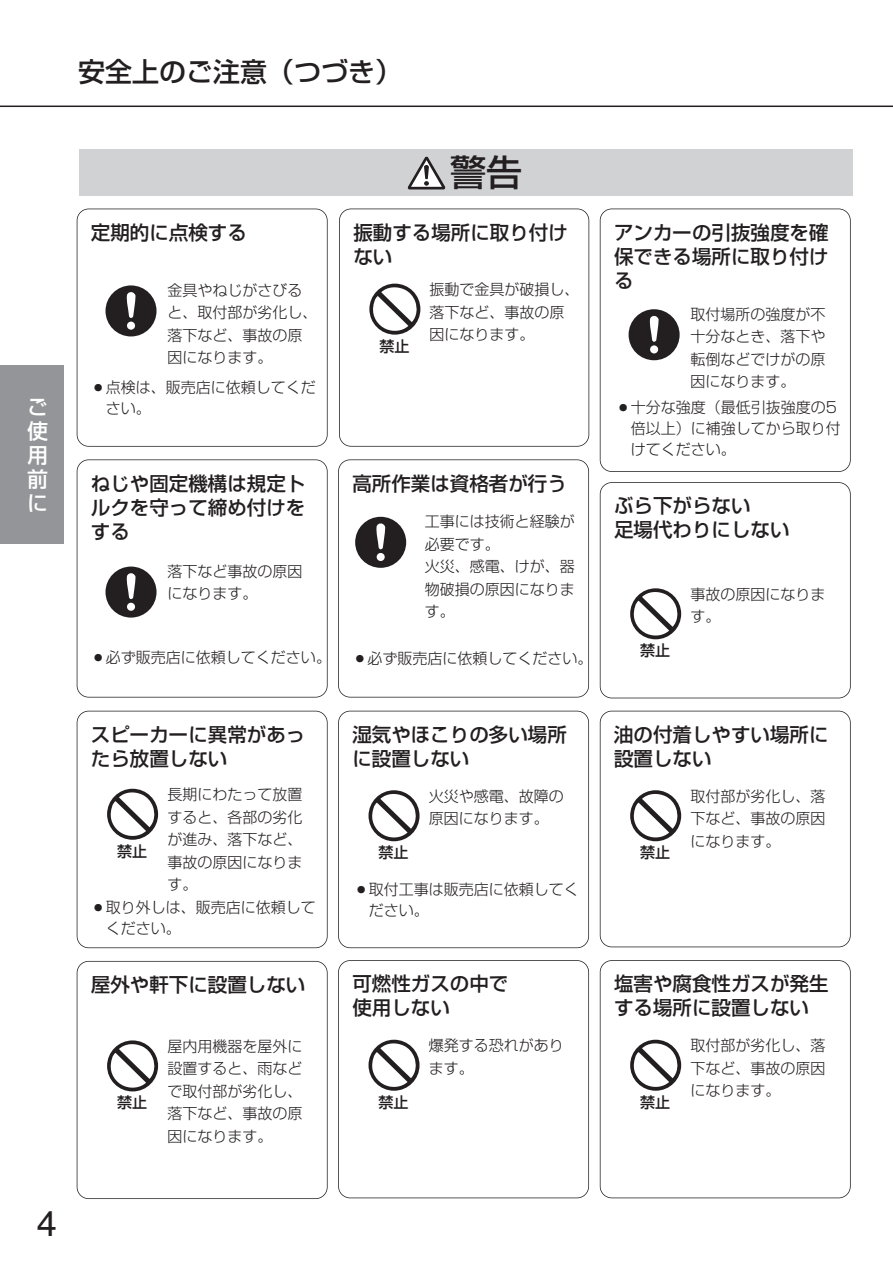
<style>
.page{position:relative;width:893px;height:1263px;background:#fff}
.page>*{position:absolute;margin:0;border:0;box-sizing:border-box;transform-origin:0 0}
.t1{font:36px "Shin Go Medium 90 msp RKSJ H";color:#231f20}
.t2{font:36px "Helvetica";color:#231f20}
.t3{font:27px "Shin Go Medium 90 msp RKSJ H";color:#231f20}
.t4{font:21px/24px "Shin Go Medium 90 msp RKSJ H";color:#fff;text-align:justify}
.t5{font:19.5px/24px "Shin Go Medium 90 msp RKSJ H";color:#231f20}
.t6{font:15px/22.5px "Shin Go Light 90 msp RKSJ H";color:#231f20}
.t7{font:15px "Shin Go Medium 90 msp RKSJ H";color:#231f20}
</style>
<div class="page">
<hr style="left:0;top:106px;width:893px;height:1px;background:#231f20">
<div style="left:0;top:366px;width:64px;height:178px;background:#939598"></div>
<div style="left:79px;top:149px;width:774px;height:47px;background:#d1d2d4"></div>
<svg style="left:407px;top:157px;width:39px;height:33px"></svg>
<div style="left:77px;top:209px;width:251px;height:238px;border:2px solid #231f20;border-radius:12px"></div>
<div style="left:338px;top:711px;width:251px;height:237px;border:2px solid #231f20;border-radius:12px"></div>
<svg style="left:368px;top:790px;width:51px;height:51px"></svg>
<svg style="left:371px;top:793px;width:46px;height:46px"></svg>
<div style="left:339px;top:209px;width:250px;height:238px;border:2px solid #231f20;border-radius:12px"></div>
<svg style="left:369px;top:284px;width:51px;height:51px"></svg>
<svg style="left:372px;top:286px;width:46px;height:46px"></svg>
<div style="left:105px;top:285px;width:52px;height:51px;background:#231f20;border-radius:50%"></div>
<div style="left:127px;top:322px;width:8px;height:8px;background:#fff;border-radius:50%"></div>
<svg style="left:126px;top:292px;width:10px;height:26px"></svg>
<div style="left:77px;top:459px;width:251px;height:239px;border:2px solid #231f20;border-radius:12px"></div>
<div style="left:105px;top:567px;width:52px;height:51px;background:#231f20;border-radius:50%"></div>
<div style="left:127px;top:603px;width:8px;height:8px;background:#fff;border-radius:50%"></div>
<svg style="left:126px;top:573px;width:10px;height:26px"></svg>
<div style="left:338px;top:459px;width:251px;height:239px;border:2px solid #231f20;border-radius:12px"></div>
<div style="left:355px;top:517px;width:51px;height:51px;background:#231f20;border-radius:50%"></div>
<div style="left:377px;top:553px;width:8px;height:8px;background:#fff;border-radius:50%"></div>
<svg style="left:376px;top:523px;width:9px;height:27px"></svg>
<div style="left:600px;top:482px;width:251px;height:216px;border:2px solid #231f20;border-radius:12px"></div>
<svg style="left:630px;top:588px;width:51px;height:51px"></svg>
<svg style="left:633px;top:591px;width:45px;height:46px"></svg>
<div style="left:77px;top:711px;width:251px;height:237px;border:2px solid #231f20;border-radius:12px"></div>
<svg style="left:107px;top:789px;width:51px;height:51px"></svg>
<svg style="left:110px;top:791px;width:45px;height:46px"></svg>
<div style="left:338px;top:960px;width:251px;height:238px;border:2px solid #231f20;border-radius:12px"></div>
<svg style="left:368px;top:1040px;width:51px;height:51px"></svg>
<svg style="left:371px;top:1042px;width:46px;height:46px"></svg>
<div style="left:600px;top:711px;width:251px;height:236px;border:2px solid #231f20;border-radius:12px"></div>
<svg style="left:630px;top:790px;width:51px;height:51px"></svg>
<svg style="left:633px;top:793px;width:45px;height:46px"></svg>
<div style="left:77px;top:961px;width:251px;height:238px;border:2px solid #231f20;border-radius:12px"></div>
<svg style="left:107px;top:1040px;width:51px;height:51px"></svg>
<svg style="left:110px;top:1043px;width:45px;height:46px"></svg>
<div style="left:600px;top:960px;width:251px;height:238px;border:2px solid #231f20;border-radius:12px"></div>
<svg style="left:630px;top:1040px;width:51px;height:51px"></svg>
<svg style="left:633px;top:1042px;width:45px;height:46px"></svg>
<div style="left:600px;top:209px;width:251px;height:263px;border:2px solid #231f20;border-radius:12px"></div>
<div style="left:628px;top:309px;width:51px;height:51px;background:#231f20;border-radius:50%"></div>
<div style="left:650px;top:345px;width:8px;height:8px;background:#fff;border-radius:50%"></div>
<svg style="left:649px;top:315px;width:10px;height:27px"></svg>
<h2 class="t3" style="left:78px;top:62px;width:325px">安全上のご注意（つづき）</h2>
<h3 class="t4" style="left:27px;top:398px;width:23px">ご使用前に</h3>
<h1 class="t2" style="left:37px;top:1209px;width:22px">4</h1>
<h1 class="t1" style="left:450px;top:159px;width:73px">警告</h1>
<h3 class="t5" style="left:91px;top:223px;width:157px">定期的に点検する</h3>
<h3 class="t5" style="left:353px;top:223px;width:216px">振動する場所に取り付けない</h3>
<p class="t6" style="left:167px;top:281px;width:151px">金具やねじがさびると、取付部が劣化し、落下など、事故の原因になります。</p>
<p class="t6" style="left:106px;top:379px;width:211px;line-height:21px;text-indent:-15px">○点検は、販売店に依頼してください。</p>
<p class="t7" style="left:379px;top:340px;width:31px">禁止</p>
<p class="t6" style="left:430px;top:280px;width:151px">振動で金具が破損し、落下など、事故の原因になります。</p>
<h3 class="t5" style="left:91px;top:474px;width:216px;text-align:justify">ねじや固定機構は規定トルクを守って締め付けをする</h3>
<p class="t6" style="left:167px;top:562px;width:136px">落下など事故の原因になります。</p>
<p class="t6" style="left:91px;top:648px;width:241px">○必ず販売店に依頼してください。</p>
<h3 class="t5" style="left:352px;top:474px;width:216px">高所作業は資格者が行う</h3>
<p class="t6" style="left:425px;top:512px;width:151px">工事には技術と経験が必要です。<br>火災、感電、けが、器物破損の原因になります。</p>
<p class="t6" style="left:352px;top:649px;width:241px">○必ず販売店に依頼してください。</p>
<h3 class="t5" style="left:91px;top:725px;width:216px">スピーカーに異常があったら放置しない</h3>
<h3 class="t5" style="left:352px;top:725px;width:216px">湿気やほこりの多い場所に設置しない</h3>
<p class="t6" style="left:167px;top:785px;width:136px;text-align:justify">長期にわたって放置すると、各部の劣化が進み、落下など、事故の原因になります。</p>
<p class="t6" style="left:106px;top:899px;width:211px;line-height:21px;text-indent:-15px">○取り外しは、販売店に依頼してください。</p>
<p class="t7" style="left:117px;top:845px;width:31px">禁止</p>
<p class="t7" style="left:379px;top:847px;width:31px">禁止</p>
<p class="t6" style="left:429px;top:787px;width:136px">火災や感電、故障の原因になります。</p>
<p class="t6" style="left:369px;top:881px;width:211px;line-height:21px;text-indent:-15px">○取付工事は販売店に依頼してください。</p>
<h3 class="t5" style="left:91px;top:975px;width:216px">屋外や軒下に設置しない</h3>
<h3 class="t5" style="left:352px;top:975px;width:157px">可燃性ガスの中で使用しない</h3>
<p class="t7" style="left:117px;top:1097px;width:31px">禁止</p>
<p class="t6" style="left:167px;top:1037px;width:136px;text-align:justify">屋内用機器を屋外に設置すると、雨などで取付部が劣化し、落下など、事故の原因になります。</p>
<p class="t7" style="left:379px;top:1096px;width:31px">禁止</p>
<p class="t6" style="left:429px;top:1036px;width:136px">爆発する恐れがあります。</p>
<h3 class="t5" style="left:614px;top:223px;width:216px;text-align:justify">アンカーの引抜強度を確保できる場所に取り付ける</h3>
<p class="t6" style="left:690px;top:305px;width:136px;text-align:justify">取付場所の強度が不十分なとき、落下や転倒などでけがの原因になります。</p>
<p class="t6" style="left:631px;top:399px;width:212px;line-height:21px;text-indent:-15px">○十分な強度（最低引抜強度の5倍以上）に補強してから取り付けてください。</p>
<h3 class="t5" style="left:614px;top:497px;width:177px">ぶら下がらない<br>足場代わりにしない</h3>
<p class="t7" style="left:640px;top:645px;width:31px">禁止</p>
<p class="t6" style="left:690px;top:585px;width:136px">事故の原因になります。</p>
<h3 class="t5" style="left:614px;top:725px;width:216px">油の付着しやすい場所に設置しない</h3>
<p class="t7" style="left:640px;top:847px;width:31px">禁止</p>
<p class="t6" style="left:690px;top:787px;width:136px;text-align:justify">取付部が劣化し、落下など、事故の原因になります。</p>
<h3 class="t5" style="left:614px;top:975px;width:216px">塩害や腐食性ガスが発生する場所に設置しない</h3>
<p class="t7" style="left:640px;top:1096px;width:31px">禁止</p>
<p class="t6" style="left:690px;top:1036px;width:136px;text-align:justify">取付部が劣化し、落下など、事故の原因になります。</p>
</div>
